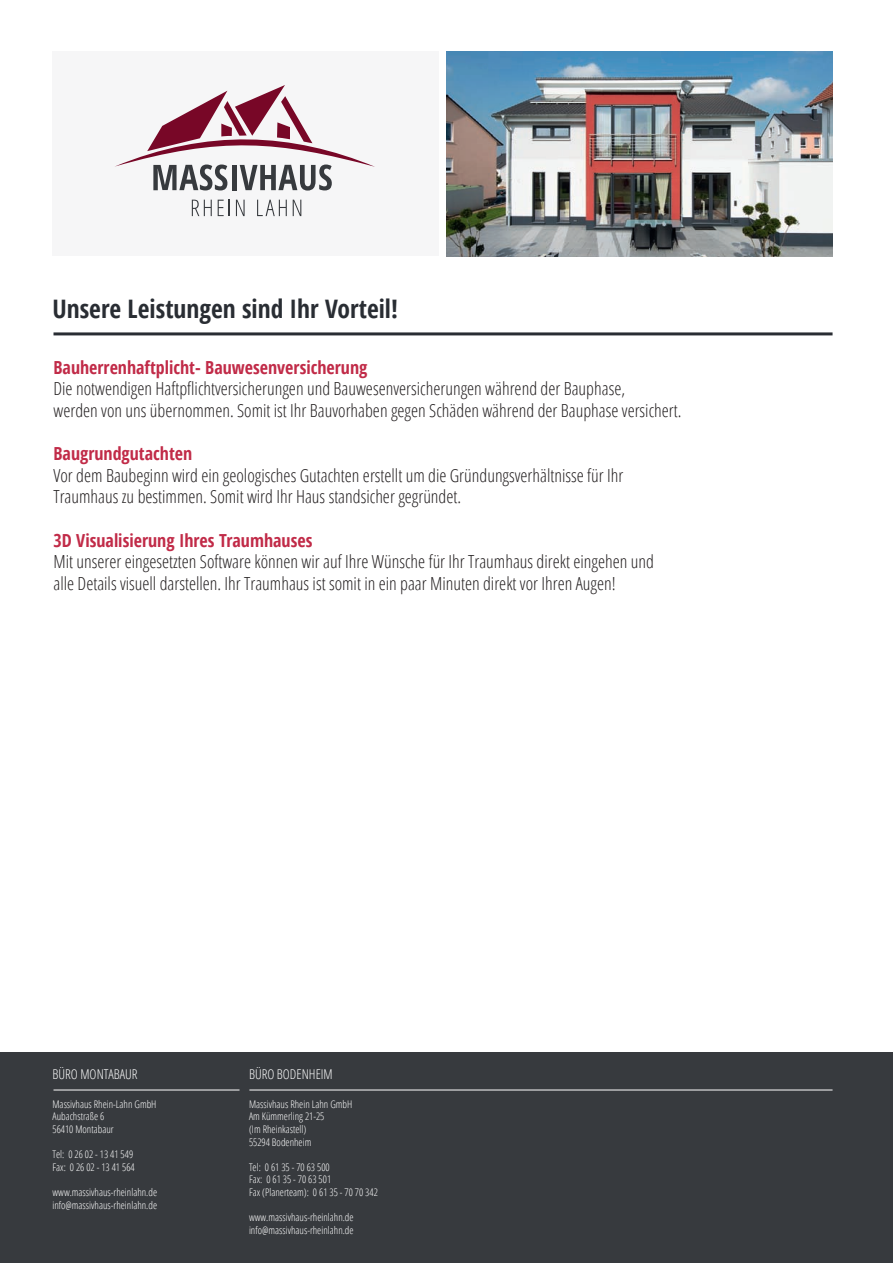
<style>
.page{position:relative;width:893px;height:1263px;background:#fff}
.page>*{position:absolute;margin:0;border:0;box-sizing:border-box;transform-origin:0 0}
.t1{font:700 condensed 25.5px "Open Sans";color:#292d33}
.t2{font:300 condensed 18px/21.6px "Open Sans";color:#231f20}
.t3{font:700 condensed 18px "Open Sans";color:#c12b48}
.t4{font:300 condensed 13.5px "Open Sans";color:#fff}
.t5{font:300 condensed 10.5px/12.6px "Open Sans";color:#fff}
</style>
<div class="page">
<div style="left:0;top:1052px;width:893px;height:211px;background:#373a3e"></div>
<div style="left:52px;top:52px;width:387px;height:204px;background:#f6f6f7"></div>
<svg style="left:192px;top:200px;width:20px;height:16px"></svg>
<svg style="left:218px;top:200px;width:12px;height:16px"></svg>
<svg style="left:236px;top:200px;width:9px;height:16px"></svg>
<svg style="left:257px;top:200px;width:30px;height:16px"></svg>
<svg style="left:293px;top:200px;width:8px;height:16px"></svg>
<svg style="left:115px;top:85px;width:260px;height:106px"></svg>
<hr style="left:54px;top:332px;width:778px;height:3px;background:#292d33">
<hr style="left:54px;top:1089px;width:186px;height:1px;background:#fff">
<hr style="left:249px;top:1089px;width:584px;height:1px;background:#fff">
<img style="left:446px;top:52px;width:387px;height:204px">
<h1 class="t1" style="left:52px;top:291px;width:347px">Unsere Leistungen sind Ihr Vorteil!</h1>
<p class="t3" style="left:54px;top:355px;width:315px">Bauherrenhaftplicht- Bauwesenversicherung</p>
<p class="t2" style="left:54px;top:377px;width:630px">Die notwendigen Haftpflichtversicherungen und Bauwesenversicherungen während der Bauphase,<br>werden von uns übernommen. Somit ist Ihr Bauvorhaben gegen Schäden während der Bauphase versichert.</p>
<p class="t3" style="left:54px;top:441px;width:140px">Baugrundgutachten</p>
<p class="t2" style="left:54px;top:464px;width:571px">Vor dem Baubeginn wird ein geologisches Gutachten erstellt um die Gründungsverhältnisse für Ihr<br>Traumhaus zu bestimmen. Somit wird Ihr Haus standsicher gegründet.</p>
<p class="t3" style="left:54px;top:527px;width:260px">3D Visualisierung Ihres Traumhauses</p>
<p class="t2" style="left:54px;top:550px;width:602px">Mit unserer eingesetzten Software können wir auf Ihre Wünsche für Ihr Traumhaus direkt eingehen und alle Details visuell darstellen. Ihr Traumhaus ist somit in ein paar Minuten direkt vor Ihren Augen!</p>
<p class="t4" style="left:52px;top:1064px;width:87px">BÜRO MONTABAUR</p>
<p class="t5" style="left:52px;top:1097px;width:106px">Massivhaus Rhein-Lahn GmbH<br>Aubachstraße 6<br>56410 Montabaur</p>
<p class="t5" style="left:52px;top:1148px;width:84px">Tel: 0 26 02 - 13 41 549<br>Fax: 0 26 02 - 13 41 564</p>
<p class="t5" style="left:52px;top:1185px;width:106px">www.massivhaus-rheinlahn.de info@massivhaus-rheinlahn.de</p>
<p class="t4" style="left:249px;top:1064px;width:85px">BÜRO BODENHEIM</p>
<p class="t5" style="left:249px;top:1097px;width:105px">Massivhaus Rhein Lahn GmbH<br>Am Kümmerling 21-25<br>(Im Rheinkastell)<br>55294 Bodenheim</p>
<p class="t5" style="left:249px;top:1160px;width:130px">Tel: 0 61 35 - 70 63 500<br>Fax: 0 61 35 - 70 63 501<br>Fax (Planerteam): 0 61 35 - 70 70 342</p>
<p class="t5" style="left:249px;top:1211px;width:106px">www.massivhaus-rheinlahn.de info@massivhaus-rheinlahn.de</p>
</div>
